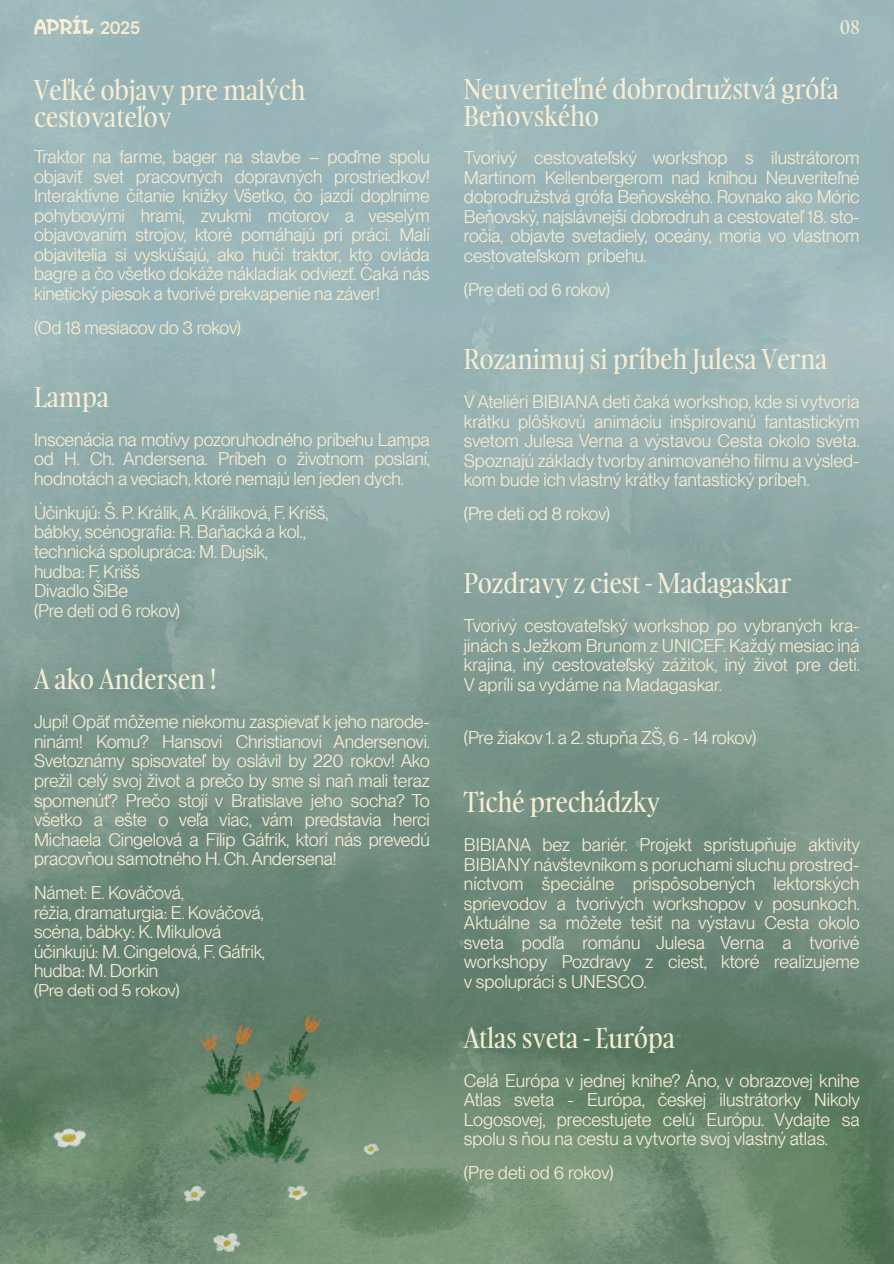
<style>
.page{position:relative;width:894px;height:1264px;background:#fff}
.page>*{position:absolute;margin:0;border:0;box-sizing:border-box;transform-origin:0 0}
.t1{font:27px/27px "Gambarino";letter-spacing:-.01em;color:#f7edd5}
.t2{font:22.2px "Lance Betsy";color:#f7eed5}
.t3{font:18.6px "Gambarino";color:#f7edd5}
.t4{font:18px/19.5px "PP Neue Montreal";letter-spacing:-.01em;color:#f7edd5;text-align:justify}
.s1{font-family:"TT Commons Pro Db";font-size:18px;color:#f7edd5}
</style>
<div class="page">
<img style="left:0;top:784px;width:893px;height:209px">
<img style="left:0;top:286px;width:893px;height:498px">
<svg style="left:34px;top:19px;width:13px;height:15px"></svg>
<img style="left:0;top:993px;width:893px;height:270px">
<p class="t2" style="left:46px;top:19px;width:95px">PRÍL <span class="s1">2025</span></p>
<p class="t3" style="left:839px;top:14px;width:21px">08</p>
<h1 class="t1" style="left:34px;top:76px;width:273px">Veľké objavy pre malých cestovateľov</h1>
<p class="t4" style="left:34px;top:147px;width:397px">Traktor na farme, bager na stavbe – poďme spolu objaviť svet pracovných dopravných prostriedkov!<br>Interaktívne čítanie knižky Všetko, čo jazdí doplníme pohybovými hrami, zvukmi motorov a veselým objavovaním strojov, ktoré pomáhajú pri práci. Malí objavitelia si vyskúšajú, ako hučí traktor, kto ovláda bagre a čo všetko dokáže nákladiak odviezť. Čaká nás kinetický piesok a tvorivé prekvapenie na záver!</p>
<p class="t4" style="left:34px;top:318px;width:208px">(Od 18 mesiacov do 3 rokov)</p>
<h1 class="t1" style="left:34px;top:383px;width:77px">Lampa</h1>
<p class="t4" style="left:34px;top:429px;width:397px">Inscenácia na motívy pozoruhodného príbehu Lampa od H. Ch. Andersena. Príbeh o životnom poslaní, hodnotách a veciach, ktoré nemajú len jeden dych.</p>
<p class="t4" style="left:34px;top:502px;width:296px;text-align:left">Účinkujú: Š. P. Králik, A. Králiková, F. Krišš, bábky, scénografia: R. Baňacká a kol., technická spolupráca: M. Dujsík,<br>hudba: F. Krišš<br>Divadlo ŠiBe<br>(Pre deti od 6 rokov)</p>
<h1 class="t1" style="left:34px;top:665px;width:184px">A ako Andersen !</h1>
<p class="t4" style="left:34px;top:712px;width:397px">Jupí! Opäť môžeme niekomu zaspievať k jeho narode&shy;ninám! Komu? Hansovi Christianovi Andersenovi.<br>Svetoznámy spisovateľ by oslávil by 220 rokov! Ako prežil celý svoj život a prečo by sme si naň mali teraz spomenúť? Prečo stojí v Bratislave jeho socha? To všetko a ešte o veľa viac, vám predstavia herci Michaela Cingelová a Filip Gáfrik, ktorí nás prevedú pracovňou samotného H. Ch. Andersena!</p>
<p class="t4" style="left:34px;top:882px;width:233px;text-align:left">Námet: E. Kováčová,<br>réžia, dramaturgia: E. Kováčová, scéna, bábky: K. Mikulová účinkujú: M. Cingelová, F. Gáfrik, hudba: M. Dorkin<br>(Pre deti od 5 rokov)</p>
<h1 class="t1" style="left:463px;top:75px;width:376px">Neuveriteľné dobrodružstvá grófa<br>Beňovského</h1>
<p class="t4" style="left:463px;top:148px;width:397px">Tvorivý cestovateľský workshop s ilustrátorom Martinom Kellenbergerom nad knihou Neuveriteľné dobrodružstvá grófa Beňovského. Rovnako ako Móric Beňovský, najslávnejší dobrodruh a cestovateľ 18. sto&shy;ročia, objavte svetadiely, oceány, moria vo vlastnom cestovateľskom príbehu.</p>
<p class="t4" style="left:463px;top:280px;width:147px">(Pre deti od 6 rokov)</p>
<h1 class="t1" style="left:463px;top:345px;width:365px">Rozanimuj si príbeh Julesa Verna</h1>
<p class="t4" style="left:463px;top:392px;width:397px">V Ateliéri BIBIANA deti čaká workshop, kde si vytvoria krátku plôškovú animáciu inšpirovanú fantastickým svetom Julesa Verna a výstavou Cesta okolo sveta.<br>Spoznajú základy tvorby animovaného filmu a výsled&shy;kom bude ich vlastný krátky fantastický príbeh.</p>
<p class="t4" style="left:463px;top:504px;width:148px">(Pre deti od 8 rokov)</p>
<h1 class="t1" style="left:463px;top:569px;width:328px">Pozdravy z ciest - Madagaskar</h1>
<p class="t4" style="left:463px;top:616px;width:397px">Tvorivý cestovateľský workshop po vybraných kra&shy;jinách s Ježkom Brunom z UNICEF. Každý mesiac iná krajina, iný cestovateľský zážitok, iný život pre deti.<br>V apríli sa vydáme na Madagaskar.</p>
<p class="t4" style="left:463px;top:728px;width:294px">(Pre žiakov 1. a 2. stupňa ZŠ, 6 - 14 rokov)</p>
<h1 class="t1" style="left:463px;top:788px;width:198px">Tiché prechádzky</h1>
<p class="t4" style="left:463px;top:834px;width:397px">BIBIANA bez bariér. Projekt sprístupňuje aktivity BIBIANY návštevníkom s poruchami sluchu prostred&shy;níctvom špeciálne prispôsobených lektorských sprievodov a tvorivých workshopov v posunkoch.<br>Aktuálne sa môžete tešiť na výstavu Cesta okolo sveta podľa románu Julesa Verna a tvorivé workshopy Pozdravy z ciest, ktoré realizujeme v spolupráci s UNESCO.</p>
<h1 class="t1" style="left:463px;top:1023px;width:213px">Atlas sveta - Európa</h1>
<p class="t4" style="left:463px;top:1070px;width:397px">Celá Európa v jednej knihe? Áno, v obrazovej knihe Atlas sveta - Európa, českej ilustrátorky Nikoly Logosovej, precestujete celú Európu. Vydajte sa spolu s ňou na cestu a vytvorte svoj vlastný atlas.</p>
<p class="t4" style="left:463px;top:1162px;width:151px">(Pre deti od 6 rokov)</p>
</div>
